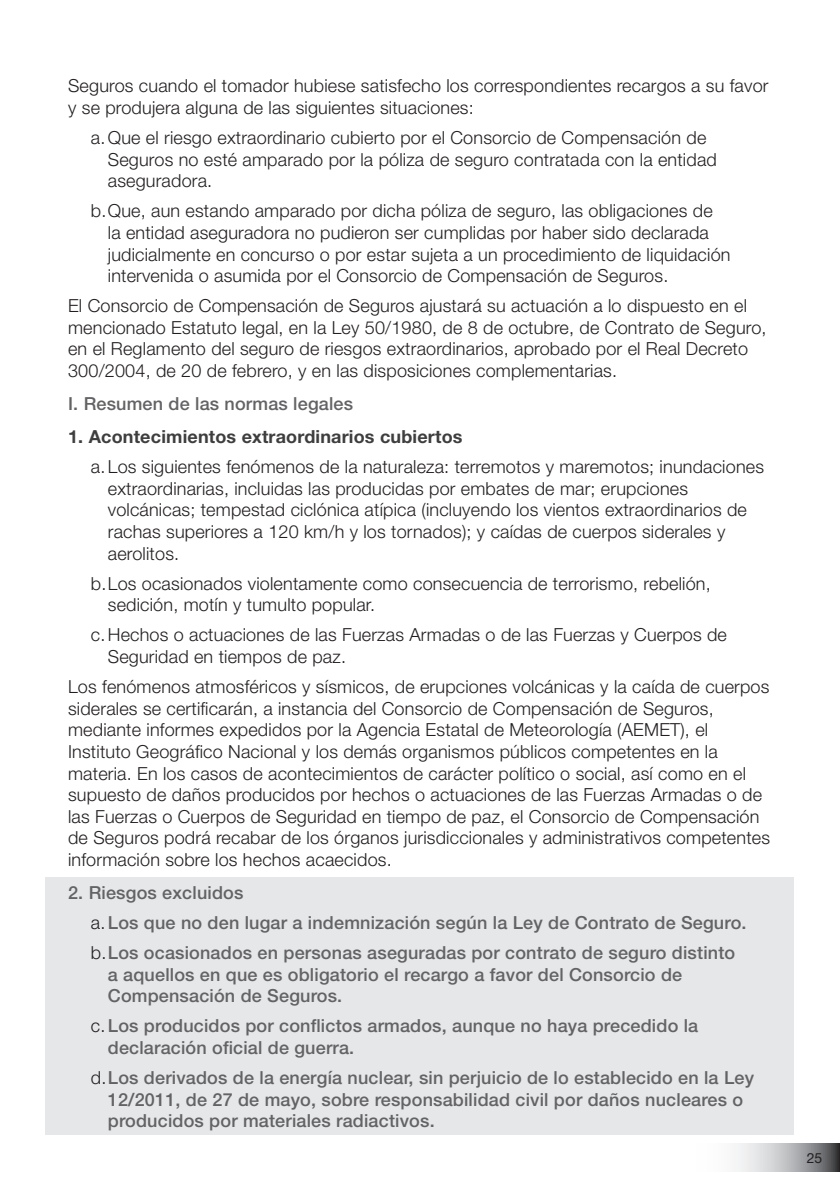
<style>
.page{position:relative;width:840px;height:1191px;background:#fff}
.page>*{position:absolute;margin:0;border:0;box-sizing:border-box;transform-origin:0 0}
.t1{font:300 18px/21.6px "Helvetica Neue LT Std";letter-spacing:.01em;color:#231f20}
.subtítulo-sin-índice{font:500 18px/21.6px "Helvetica Neue LT Std";letter-spacing:.01em;color:#636366}
.subtítulo-sin-índice-2{font:700 18px "Helvetica Neue LT Std";letter-spacing:.01em;color:#3e3e3f}
.t2{font:14px "Helvetica Neue LT Std";color:#231f20}
.s1{font-weight:300;color:#231f20}
</style>
<div class="page">
<svg style="left:736px;top:1143px;width:103px;height:28px;background:#b0b1b3"></svg>
<div style="left:46px;top:877px;width:747px;height:257px;background:#e6e7e9"></div>
<p class="t1" style="left:68px;top:75px;width:701px">Seguros cuando el tomador hubiese satisfecho los correspondientes recargos a su favor y se produjera alguna de las siguientes situaciones:</p>
<p class="t1" style="left:108px;top:126px;width:610px;text-indent:-17px">a.Que el riesgo extraordinario cubierto por el Consorcio de Compensación de<br>Seguros no esté amparado por la póliza de seguro contratada con la entidad aseguradora.</p>
<p class="t1" style="left:108px;top:200px;width:624px;text-indent:-17px">b.Que, aun estando amparado por dicha póliza de seguro, las obligaciones de<br>la entidad aseguradora no pudieron ser cumplidas por haber sido declarada judicialmente en concurso o por estar sujeta a un procedimiento de liquidación intervenida o asumida por el Consorcio de Compensación de Seguros.</p>
<p class="t1" style="left:68px;top:295px;width:699px">El Consorcio de Compensación de Seguros ajustará su actuación a lo dispuesto en el mencionado Estatuto legal, en la Ley 50/1980, de 8 de octubre, de Contrato de Seguro, en el Reglamento del seguro de riesgos extraordinarios, aprobado por el Real Decreto 300/2004, de 20 de febrero, y en las disposiciones complementarias.</p>
<p class="subtítulo-sin-índice" style="left:68px;top:392px;width:286px">I. Resumen de las normas legales</p>
<p class="subtítulo-sin-índice-2" style="left:68px;top:425px;width:395px">1. Acontecimientos extraordinarios cubiertos</p>
<p class="t1" style="left:108px;top:455px;width:657px;text-indent:-17px">a. Los siguientes fenómenos de la naturaleza: terremotos y maremotos; inundaciones extraordinarias, incluidas las producidas por embates de mar; erupciones volcánicas; tempestad ciclónica atípica (incluyendo los vientos extraordinarios de rachas superiores a 120 km/h y los tornados); y caídas de cuerpos siderales y aerolitos.</p>
<p class="t1" style="left:108px;top:572px;width:604px;text-indent:-17px">b.Los ocasionados violentamente como consecuencia de terrorismo, rebelión, sedición, motín y tumulto popular.</p>
<p class="t1" style="left:108px;top:624px;width:620px;text-indent:-17px">c.Hechos o actuaciones de las Fuerzas Armadas o de las Fuerzas y Cuerpos de<br>Seguridad en tiempos de paz.</p>
<p class="t1" style="left:68px;top:675px;width:703px">Los fenómenos atmosféricos y sísmicos, de erupciones volcánicas y la caída de cuerpos siderales se certificarán, a instancia del Consorcio de Compensación de Seguros, mediante informes expedidos por la Agencia Estatal de Meteorología (AEMET), el Instituto Geográfico Nacional y los demás organismos públicos competentes en la materia. En los casos de acontecimientos de carácter político o social, así como en el supuesto de daños producidos por hechos o actuaciones de las Fuerzas Armadas o de las Fuerzas o Cuerpos de Seguridad en tiempo de paz, el Consorcio de Compensación de Seguros podrá recabar de los órganos jurisdiccionales y administrativos competentes información sobre los hechos acaecidos.</p>
<p class="subtítulo-sin-índice" style="left:68px;top:881px;width:177px">2. Riesgos excluidos</p>
<p class="subtítulo-sin-índice" style="left:91px;top:911px;width:657px"><span class="s1">a.</span>Los que no den lugar a indemnización según la Ley de Contrato de Seguro.</p>
<p class="subtítulo-sin-índice" style="left:108px;top:941px;width:628px;text-indent:-17px"><span class="s1">b.</span>Los ocasionados en personas aseguradas por contrato de seguro distinto a aquellos en que es obligatorio el recargo a favor del Consorcio de<br>Compensación de Seguros.</p>
<p class="subtítulo-sin-índice" style="left:108px;top:1015px;width:591px;text-indent:-17px"><span class="s1">c.</span>Los producidos por conflictos armados, aunque no haya precedido la declaración oficial de guerra.</p>
<p class="subtítulo-sin-índice" style="left:108px;top:1066px;width:647px;text-indent:-17px"><span class="s1">d.</span>Los derivados de la energía nuclear, sin perjuicio de lo establecido en la Ley<br>12/2011, de 27 de mayo, sobre responsabilidad civil por daños nucleares o producidos por materiales radiactivos.</p>
<p class="t2" style="left:806px;top:1149px;width:17px">25</p>
</div>
